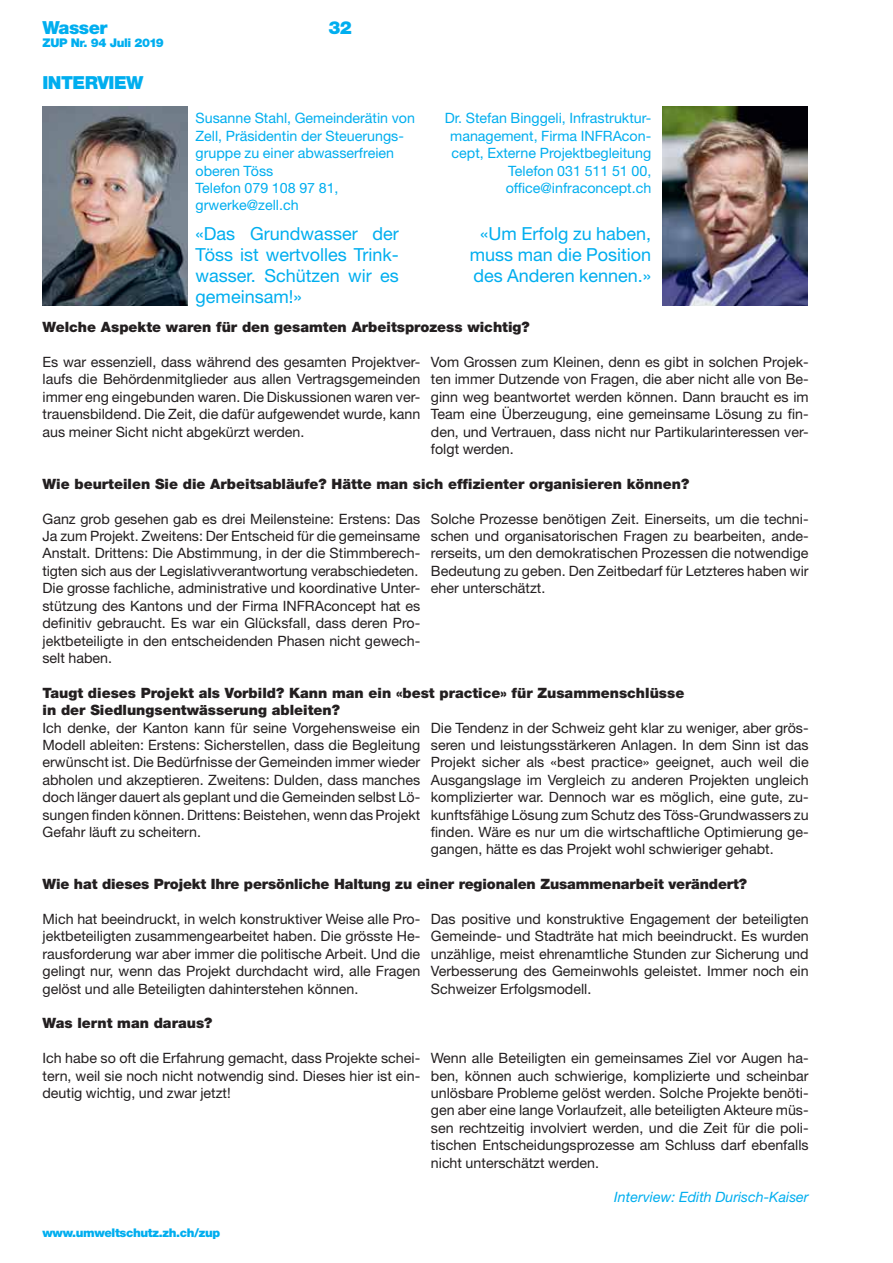
<style>
.page{position:relative;width:893px;height:1263px;background:#fff}
.page>*{position:absolute;margin:0;border:0;box-sizing:border-box;transform-origin:0 0}
.t1{font:18px/21px "Helvetica Neue LT Std";color:#00aeef;text-align:justify}
.t2{font:900 18px "Helvetica Neue LT Std";letter-spacing:-.03em;color:#00aeef}
.t3{font:14.25px/17.4px "Helvetica Neue LT Std";color:#231f20;text-align:justify}
.t4{font:900 14.25px/17.4px "Helvetica Neue LT Std";color:#231f20}
.t5{font:14.25px/17.4px "Helvetica Neue LT Std";color:#00aeef}
.t6{font:italic 14.25px "Helvetica Neue LT Std";color:#00aeef}
.t7{font:900 12px "Helvetica Neue LT Std";letter-spacing:-.03em;color:#00aeef}
</style>
<div class="page">
<img style="left:43px;top:106px;width:145px;height:199px">
<img style="left:662px;top:106px;width:146px;height:199px">
<p class="t2" style="left:43px;top:21px;width:66px">Wasser</p>
<p class="t2" style="left:328px;top:21px;width:25px">32</p>
<p class="t7" style="left:43px;top:38px;width:123px">ZUP Nr. 94 Juli 2019</p>
<p class="t2" style="left:43px;top:76px;width:103px">INTERVIEW</p>
<p class="t5" style="left:196px;top:111px;width:221px">Susanne Stahl, Gemeinderätin von<br>Zell, Präsidentin der Steuerungs&shy;gruppe zu einer abwasserfreien oberen Töss<br>Telefon 079 108 97 81, grwerke@zell.ch</p>
<p class="t1" style="left:196px;top:225px;width:205px">«Das Grundwasser der Töss ist wertvolles Trink&shy;wasser. Schützen wir es gemeinsam!»</p>
<p class="t5" style="left:445px;top:111px;width:208px;text-align:right">Dr. Stefan Binggeli, Infrastruktur&shy;management, Firma INFRAcon&shy;cept, Externe Projektbegleitung<br>Telefon 031 511 51 00, office@infraconcept.ch</p>
<p class="t1" style="left:470px;top:225px;width:183px;text-align:center">«Um Erfolg zu haben, muss man die Position des Anderen kennen.»</p>
<p class="t4" style="left:43px;top:320px;width:489px">Welche Aspekte waren für den gesamten Arbeitsprozess wichtig?</p>
<p class="t3" style="left:43px;top:355px;width:379px">Es war essenziell, dass während des gesamten Projektver&shy;laufs die Behördenmitglieder aus allen Vertragsgemeinden immer eng eingebunden waren. Die Diskussionen waren ver&shy;trauensbildend. Die Zeit, die dafür aufgewendet wurde, kann aus meiner Sicht nicht abgekürzt werden.</p>
<p class="t3" style="left:431px;top:355px;width:379px">Vom Grossen zum Kleinen, denn es gibt in solchen Projek&shy;ten immer Dutzende von Fragen, die aber nicht alle von Be&shy;ginn weg beantwortet werden können. Dann braucht es im Team eine Überzeugung, eine gemeinsame Lösung zu fin&shy;den, und Vertrauen, dass nicht nur Partikularinteressen ver&shy;folgt werden.</p>
<p class="t4" style="left:43px;top:477px;width:648px">Wie beurteilen Sie die Arbeitsabläufe? Hätte man sich effizienter organisieren können?</p>
<p class="t3" style="left:43px;top:512px;width:379px;text-align:left">Ganz grob gesehen gab es drei Meilensteine: Erstens: Das Ja zum Projekt. Zweitens: Der Entscheid für die gemeinsame Anstalt. Drittens: Die Abstimmung, in der die Stimmberech&shy;tigten sich aus der Legislativverantwortung verabschiedeten.<br>Die grosse fachliche, administrative und koordinative Unter&shy;stützung des Kantons und der Firma INFRAconcept hat es definitiv gebraucht. Es war ein Glücksfall, dass deren Pro&shy;jektbeteiligte in den entscheidenden Phasen nicht gewech&shy;selt haben.</p>
<p class="t3" style="left:431px;top:512px;width:379px">Solche Prozesse benötigen Zeit. Einerseits, um die techni&shy;schen und organisatorischen Fragen zu bearbeiten, ande&shy;rerseits, um den demokratischen Prozessen die notwendige Bedeutung zu geben. Den Zeitbedarf für Letzteres haben wir eher unterschätzt.</p>
<p class="t4" style="left:43px;top:685px;width:643px">Taugt dieses Projekt als Vorbild? Kann man ein «best practice» für Zusammenschlüsse in der Siedlungsentwässerung ableiten?</p>
<p class="t3" style="left:43px;top:720px;width:379px">Ich denke, der Kanton kann für seine Vorgehensweise ein Modell ableiten: Erstens: Sicherstellen, dass die Begleitung erwünscht ist. Die Bedürfnisse der Gemeinden immer wieder abholen und akzeptieren. Zweitens: Dulden, dass manches doch länger dauert als geplant und die Gemeinden selbst Lö&shy;sungen finden können. Drittens: Beistehen, wenn das Projekt Gefahr läuft zu scheitern.</p>
<p class="t3" style="left:431px;top:720px;width:379px">Die Tendenz in der Schweiz geht klar zu weniger, aber grös&shy;seren und leistungsstärkeren Anlagen. In dem Sinn ist das Projekt sicher als «best practice» geeignet, auch weil die Ausgangslage im Vergleich zu anderen Projekten ungleich komplizierter war. Dennoch war es möglich, eine gute, zu&shy;kunftsfähige Lösung zum Schutz des Töss-Grundwassers zu finden. Wäre es nur um die wirtschaftliche Optimierung ge&shy;gangen, hätte es das Projekt wohl schwieriger gehabt.</p>
<p class="t4" style="left:43px;top:877px;width:706px">Wie hat dieses Projekt Ihre persönliche Haltung zu einer regionalen Zusammenarbeit verändert?</p>
<p class="t3" style="left:43px;top:912px;width:379px">Mich hat beeindruckt, in welch konstruktiver Weise alle Pro&shy;jektbeteiligten zusammengearbeitet haben. Die grösste He&shy;rausforderung war aber immer die politische Arbeit. Und die gelingt nur, wenn das Projekt durchdacht wird, alle Fragen gelöst und alle Beteiligten dahinterstehen können.</p>
<p class="t3" style="left:431px;top:912px;width:379px">Das positive und konstruktive Engagement der beteiligten Gemeinde- und Stadträte hat mich beeindruckt. Es wurden unzählige, meist ehrenamtliche Stunden zur Sicherung und Verbesserung des Gemeinwohls geleistet. Immer noch ein Schweizer Erfolgsmodell.</p>
<p class="t4" style="left:43px;top:1016px;width:171px">Was lernt man daraus?</p>
<p class="t3" style="left:43px;top:1051px;width:379px">Ich habe so oft die Erfahrung gemacht, dass Projekte schei&shy;tern, weil sie noch nicht notwendig sind. Dieses hier ist ein&shy;deutig wichtig, und zwar jetzt!</p>
<p class="t3" style="left:431px;top:1051px;width:379px">Wenn alle Beteiligten ein gemeinsames Ziel vor Augen ha&shy;ben, können auch schwierige, komplizierte und scheinbar unlösbare Probleme gelöst werden. Solche Projekte benöti&shy;gen aber eine lange Vorlaufzeit, alle beteiligten Akteure müs&shy;sen rechtzeitig involviert werden, und die Zeit für die poli&shy;tischen Entscheidungsprozesse am Schluss darf ebenfalls nicht unterschätzt werden.</p>
<p class="t6" style="left:614px;top:1189px;width:196px">Interview: Edith Durisch-Kaiser</p>
<p class="t7" style="left:43px;top:1229px;width:179px">www.umweltschutz.zh.ch/zup</p>
</div>
